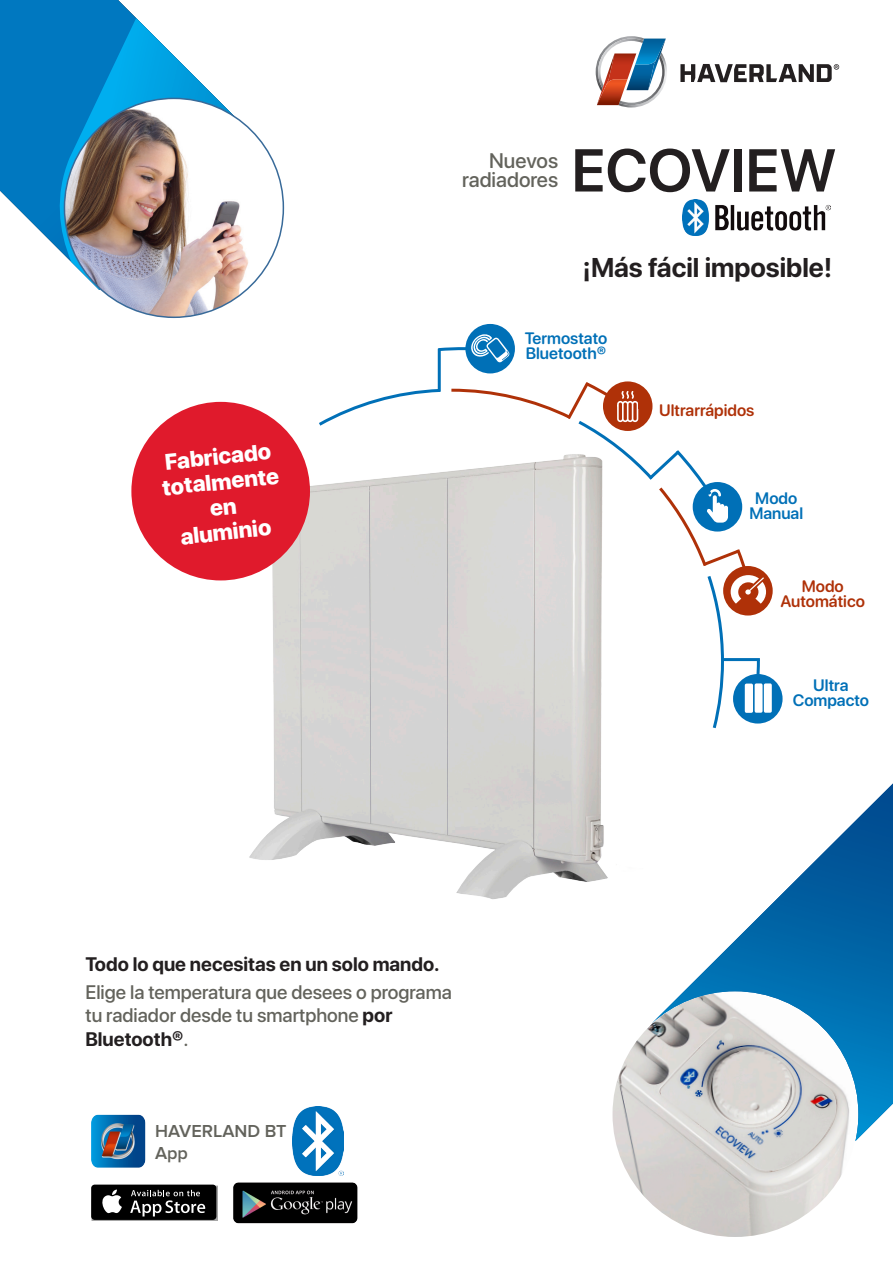
<style>
.page{position:relative;width:893px;height:1263px;background:#fff}
.page>*{position:absolute;margin:0;border:0;box-sizing:border-box;transform-origin:0 0}
.t1{font:600 60px "SF Pro Display";color:#231f20}
.t2{font:700 27px "SF Pro Display";color:#231f20}
.t3{font:800 22.5px "SF Pro Display";color:#fff}
.t4{font:500 21px/19.5px "SF Pro Display";color:#63635c;text-align:right}
.t5{font:500 19.5px/23.4px "SF Pro Display";color:#63635c}
.t6{font:700 19.5px "SF Pro Display";color:#231f20}
.t7{font:600 18px "Proxima Nova";color:#63635c}
.t8{font:600 16.5px "SF Pro Rounded";color:#af3108}
.t9{font:600 16.5px/15px "SF Pro Display";color:#0070b7;text-align:center}
.t10{font:600 16.5px "SF Pro Rounded";color:#0070b7}
.s1{font-weight:700;color:#231f20}
</style>
<div class="page">
<svg style="left:680px;top:64px;width:159px;height:18px"></svg>
<svg style="left:596px;top:36px;width:71px;height:72px"></svg>
<img style="left:612px;top:991px;width:246px;height:246px;border-radius:123px">
<svg style="left:651px;top:783px;width:242px;height:358px"></svg>
<svg style="left:0;top:0;width:136px;height:245px;background:#1d87c6"></svg>
<svg style="left:54px;top:18px;width:200px;height:272px"></svg>
<img style="left:64px;top:98px;width:219px;height:219px;border-radius:109px">
<div style="left:733px;top:674px;width:50px;height:49px;background:#0070b7;border-radius:50%"></div>
<svg style="left:91px;top:1184px;width:125px;height:36px"></svg>
<svg style="left:92px;top:1185px;width:125px;height:35px;background:#2d2d2d"></svg>
<svg style="left:328px;top:379px;width:444px;height:350px"></svg>
<div style="left:745px;top:683px;width:8px;height:30px;background:#fff;border-radius:2px"></div>
<img style="left:190px;top:418px;width:503px;height:502px">
<img style="left:91px;top:1114px;width:55px;height:54px">
<img style="left:683px;top:199px;width:147px;height:36px">
<img style="left:233px;top:1182px;width:125px;height:42px">
<hr style="left:438px;top:349px;width:3px;height:43px;background:#0070b7">
<div style="left:465px;top:324px;width:50px;height:49px;background:#0070b7;border-radius:50%"></div>
<svg style="left:437px;top:334px;width:73px;height:29px"></svg>
<div style="left:131px;top:402px;width:179px;height:178px;background:#e01a2c;border-radius:50%"></div>
<img style="left:292px;top:1106px;width:51px;height:69px">
<p class="t3" style="left:163px;top:446px;width:108px;rotate:-6deg">Fabricado</p>
<p class="t3" style="left:160px;top:471px;width:119px;rotate:-6deg">totalmente</p>
<p class="t3" style="left:179px;top:520px;width:93px;rotate:-6deg">aluminio</p>
<p class="t4" style="left:462px;top:150px;width:97px">Nuevos radiadores</p>
<p class="t1" style="left:572px;top:128px;width:266px">ECOVIEW</p>
<p class="t2" style="left:582px;top:248px;width:251px">¡Más fácil imposible!</p>
<p class="t10" style="left:525px;top:328px;width:84px">Termostato</p>
<p class="t10" style="left:526px;top:343px;width:82px">Bluetooth®</p>
<p class="t8" style="left:659px;top:400px;width:97px">Ultrarrápidos</p>
<p class="t9" style="left:749px;top:490px;width:55px">Modo<br>Manual</p>
<p class="t8" style="left:802px;top:577px;width:44px">Modo</p>
<p class="t8" style="left:780px;top:592px;width:86px">Automático</p>
<p class="t9" style="left:813px;top:677px;width:37px">Ultra</p>
<p class="t9" style="left:793px;top:692px;width:78px">Compacto</p>
<p class="t6" style="left:85px;top:950px;width:356px">Todo lo que necesitas en un solo mando.</p>
<p class="t5" style="left:85px;top:979px;width:368px">Elige la temperatura que desees o programa tu radiador desde tu smartphone <span class="s1">por<br>Bluetooth®</span>.</p>
<p class="t7" style="left:155px;top:1121px;width:133px">HAVERLAND BT</p>
<p class="t7" style="left:155px;top:1142px;width:34px">App</p>
</div>
